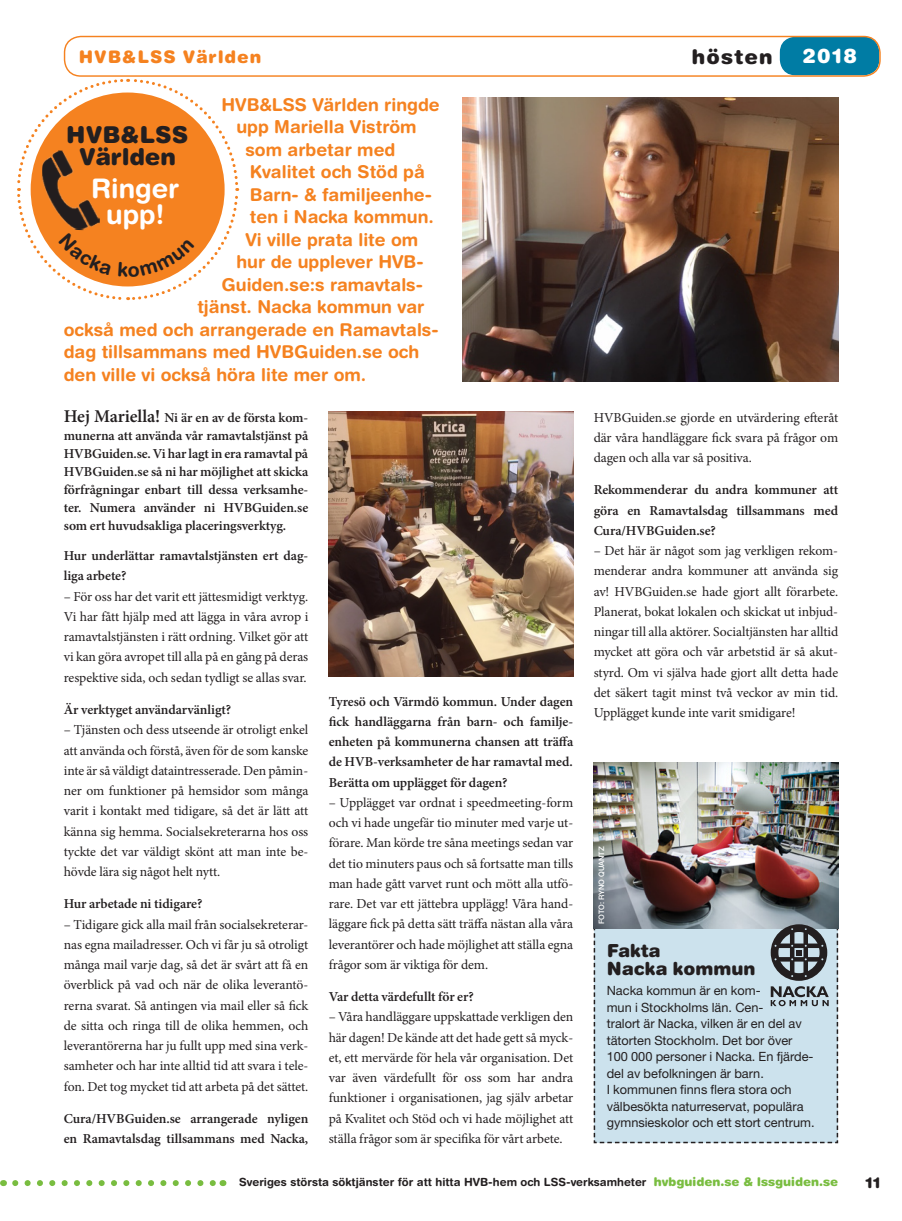
<style>
.page{position:relative;width:902px;height:1221px;background:#fff}
.page>*{position:absolute;margin:0;border:0;box-sizing:border-box;transform-origin:0 0}
.t1{font:700 27px "Helvetica Rounded LT Std";color:#fff}
.t2{font:900 23.25px "Helvetica Rounded LT Std";color:#231f20}
.Byline_ny_2{font:900 20.25px "Helvetica Rounded LT Std";letter-spacing:.06em;color:#231f20}
.Byline_ny_2-2{font:900 20.25px "Helvetica Rounded LT Std";color:#fff}
._2016_-_fakta_rubbe{font:900 18px/18px "Helvetica Rounded LT Std";color:#231f20}
.HVB_-_ingress_orange{font:700 17.7px "Helvetica Rounded LT Std";color:#f58220}
.Byline_ny_2-3{font:900 17.4px "Helvetica Rounded LT Std";letter-spacing:.06em;color:#f58220}
.t3{font:900 15px "Helvetica Rounded LT Std";color:#231f20}
.Bröd_ny_2{font:13.65px/20.2px "Minion Pro";letter-spacing:-.005em;color:#231f20;text-align:justify}
.Fråga_-_Minion_semib{font:600 13.65px/20.2px "Minion Pro";letter-spacing:-.005em;color:#231f20;text-align:justify}
._2016_-_fakta_bröd{font:12.75px/16.5px "Helvetica Neue LT Std";color:#231f20}
.Innehåll_-_red_rutan{font:700 11.25px "Helvetica Rounded LT Std";color:#231f20}
._2016_-_bildtext{font:500 7.5px "Helvetica Neue LT Std";color:#fff}
.s1{font-size:18px}
.s2{font-weight:900;font-size:12px;color:#79bd40}
</style>
<div class="page">
<svg style="left:15px;top:1180px;width:201px;height:5px"></svg>
<div style="left:780px;top:37px;width:98px;height:38px;background:#007ca4;border-radius:15px"></div>
<div style="left:779px;top:37px;width:100px;height:38px;border:1px solid #007ca4;border-radius:15px"></div>
<div style="left:64px;top:36px;width:816px;height:41px;border:1px solid #f58220;border-radius:16px"></div>
<img style="left:329px;top:411px;width:244px;height:265px">
<img style="left:462px;top:97px;width:376px;height:285px">
<img style="left:593px;top:762px;width:245px;height:150px">
<svg style="left:593px;top:912px;width:245px;height:231px;background:#bfd3dd"></svg>
<svg style="left:17px;top:78px;width:223px;height:223px"></svg>
<p class="Byline_ny_2-3" style="left:79px;top:45px;width:184px">HVB&amp;LSS Världen</p>
<p class="Byline_ny_2" style="left:691px;top:43px;width:82px">hösten</p>
<p class="Byline_ny_2-2" style="left:802px;top:43px;width:56px">2018</p>
<p class="HVB_-_ingress_orange" style="left:221px;top:93px;width:220px">HVB&amp;LSS Världen ringde</p>
<p class="HVB_-_ingress_orange" style="left:236px;top:116px;width:182px">upp Mariella Viström</p>
<p class="HVB_-_ingress_orange" style="left:245px;top:138px;width:151px">som arbetar med</p>
<p class="HVB_-_ingress_orange" style="left:250px;top:161px;width:176px">Kvalitet och Stöd på</p>
<p class="HVB_-_ingress_orange" style="left:250px;top:183px;width:183px">Barn- &amp; familjeenhe-</p>
<p class="HVB_-_ingress_orange" style="left:250px;top:206px;width:185px">ten i Nacka kommun.</p>
<p class="HVB_-_ingress_orange" style="left:245px;top:228px;width:174px">Vi ville prata lite om</p>
<p class="HVB_-_ingress_orange" style="left:236px;top:251px;width:189px">hur de upplever HVB-</p>
<p class="HVB_-_ingress_orange" style="left:221px;top:273px;width:203px">Guiden.se:s ramavtals-</p>
<p class="HVB_-_ingress_orange" style="left:197px;top:296px;width:228px">tjänst. Nacka kommun var</p>
<p class="HVB_-_ingress_orange" style="left:64px;top:318px;width:376px">också med och arrangerade en Ramavtals-</p>
<p class="HVB_-_ingress_orange" style="left:64px;top:341px;width:357px">dag tillsammans med HVBGuiden.se och</p>
<p class="HVB_-_ingress_orange" style="left:64px;top:363px;width:304px">den ville vi också höra lite mer om.</p>
<p class="t2" style="left:66px;top:119px;width:124px">HVB&amp;LSS</p>
<p class="t2" style="left:79px;top:142px;width:98px">Världen</p>
<p class="t1" style="left:91px;top:172px;width:90px">Ringer</p>
<p class="t1" style="left:106px;top:198px;width:60px">upp!</p>
<p class="Fråga_-_Minion_semib" style="left:64px;top:408px;width:246px;line-height:18px"><span class="s1">Hej Mariella!</span> Ni är en av de första kom&shy;munerna att använda vår ramavtalstjänst på HVBGuiden.se. Vi har lagt in era ramavtal på HVBGuiden.se så ni har möjlighet att skicka förfrågningar enbart till dessa verksamhe&shy;ter. Numera använder ni HVBGuiden.se som ert huvudsakliga placeringsverktyg.</p>
<p class="Fråga_-_Minion_semib" style="left:64px;top:545px;width:246px">Hur underlättar ramavtalstjänsten ert dag&shy;liga arbete?</p>
<p class="Bröd_ny_2" style="left:64px;top:586px;width:246px">– För oss har det varit ett jättesmidigt verktyg.<br>Vi har fått hjälp med att lägga in våra avrop i ramavtalstjänsten i rätt ordning. Vilket gör att vi kan göra avropet till alla på en gång på deras respektive sida, och sedan tydligt se allas svar.</p>
<p class="Fråga_-_Minion_semib" style="left:64px;top:699px;width:169px">Är verktyget användarvänligt?</p>
<p class="Bröd_ny_2" style="left:64px;top:719px;width:246px">– Tjänsten och dess utseende är otroligt enkel att använda och förstå, även för de som kanske inte är så väldigt dataintresserade. Den påmin&shy;ner om funktioner på hemsidor som många varit i kontakt med tidigare, så det är lätt att känna sig hemma. Socialsekreterarna hos oss tyckte det var väldigt skönt att man inte be&shy;hövde lära sig något helt nytt.</p>
<p class="Fråga_-_Minion_semib" style="left:64px;top:893px;width:140px">Hur arbetade ni tidigare?</p>
<p class="Bröd_ny_2" style="left:64px;top:914px;width:246px">– Tidigare gick alla mail från socialsekreterar&shy;nas egna mailadresser. Och vi får ju så otroligt många mail varje dag, så det är svårt att få en överblick på vad och när de olika leverantö&shy;rerna svarat. Så antingen via mail eller så fick de sitta och ringa till de olika hemmen, och leverantörerna har ju fullt upp med sina verk&shy;samheter och har inte alltid tid att svara i tele&shy;fon. Det tog mycket tid att arbeta på det sättet.</p>
<p class="Fråga_-_Minion_semib" style="left:64px;top:1108px;width:246px">Cura/HVBGuiden.se arrangerade nyligen en Ramavtalsdag tillsammans med Nacka,</p>
<p class="Fråga_-_Minion_semib" style="left:329px;top:691px;width:246px">Tyresö och Värmdö kommun. Under dagen fick handläggarna från barn- och familje&shy;enheten på kommunerna chansen att träffa de HVB-verksamheter de har ramavtal med.</p>
<p class="Fråga_-_Minion_semib" style="left:329px;top:772px;width:180px">Berätta om upplägget för dagen?</p>
<p class="Bröd_ny_2" style="left:329px;top:792px;width:246px">– Upplägget var ordnat i speedmeeting-form och vi hade ungefär tio minuter med varje ut&shy;förare. Man körde tre såna meetings sedan var det tio minuters paus och så fortsatte man tills man hade gått varvet runt och mött alla utfö&shy;rare. Det var ett jättebra upplägg! Våra hand&shy;läggare fick på detta sätt träffa nästan alla våra leverantörer och hade möjlighet att ställa egna frågor som är viktiga för dem.</p>
<p class="Fråga_-_Minion_semib" style="left:329px;top:986px;width:146px">Var detta värdefullt för er?</p>
<p class="Bröd_ny_2" style="left:329px;top:1006px;width:246px">– Våra handläggare uppskattade verkligen den här dagen! De kände att det hade gett så myck&shy;et, ett mervärde för hela vår organisation. Det var även värdefullt för oss som har andra funktioner i organisationen, jag själv arbetar på Kvalitet och Stöd och vi hade möjlighet att ställa frågor som är specifika för vårt arbete.</p>
<p class="Bröd_ny_2" style="left:593px;top:407px;width:246px">HVBGuiden.se gjorde en utvärdering efteråt där våra handläggare fick svara på frågor om dagen och alla var så positiva.</p>
<p class="Fråga_-_Minion_semib" style="left:593px;top:479px;width:246px">Rekommenderar du andra kommuner att göra en Ramavtalsdag tillsammans med Cura/HVBGuiden.se?</p>
<p class="Bröd_ny_2" style="left:593px;top:540px;width:246px">– Det här är något som jag verkligen rekom&shy;menderar andra kommuner att använda sig av! HVBGuiden.se hade gjort allt förarbete.<br>Planerat, bokat lokalen och skickat ut inbjud&shy;ningar till alla aktörer. Socialtjänsten har alltid mycket att göra och vår arbetstid är så akut&shy;styrd. Om vi själva hade gjort allt detta hade det säkert tagit minst två veckor av min tid.<br>Upplägget kunde inte varit smidigare!</p>
<p class="_2016_-_bildtext" style="left:597px;top:924px;width:79px;rotate:-90deg">FOTO: RYNO QUANTZ</p>
<p class="_2016_-_fakta_rubbe" style="left:606px;top:940px;width:150px">Fakta<br>Nacka kommun</p>
<p class="_2016_-_fakta_bröd" style="left:606px;top:982px;width:209px">Nacka kommun är en kom-<br>mun i Stockholms län. Cen-<br>tralort är Nacka, vilken är en del av tätorten Stockholm. Det bor över<br>100 000 personer i Nacka. En fjärde&shy;del av befolkningen är barn.<br>I kommunen finns flera stora och välbesökta naturreservat, populära gymnsieskolor och ett stort centrum.</p>
<p class="Innehåll_-_red_rutan" style="left:239px;top:1174px;width:600px">Sveriges största söktjänster för att hitta HVB-hem och LSS-verksamheter <span class="s2">hvbguiden.se &amp; lssguiden.se</span></p>
<p class="t3" style="left:865px;top:1172px;width:17px">11</p>
</div>
